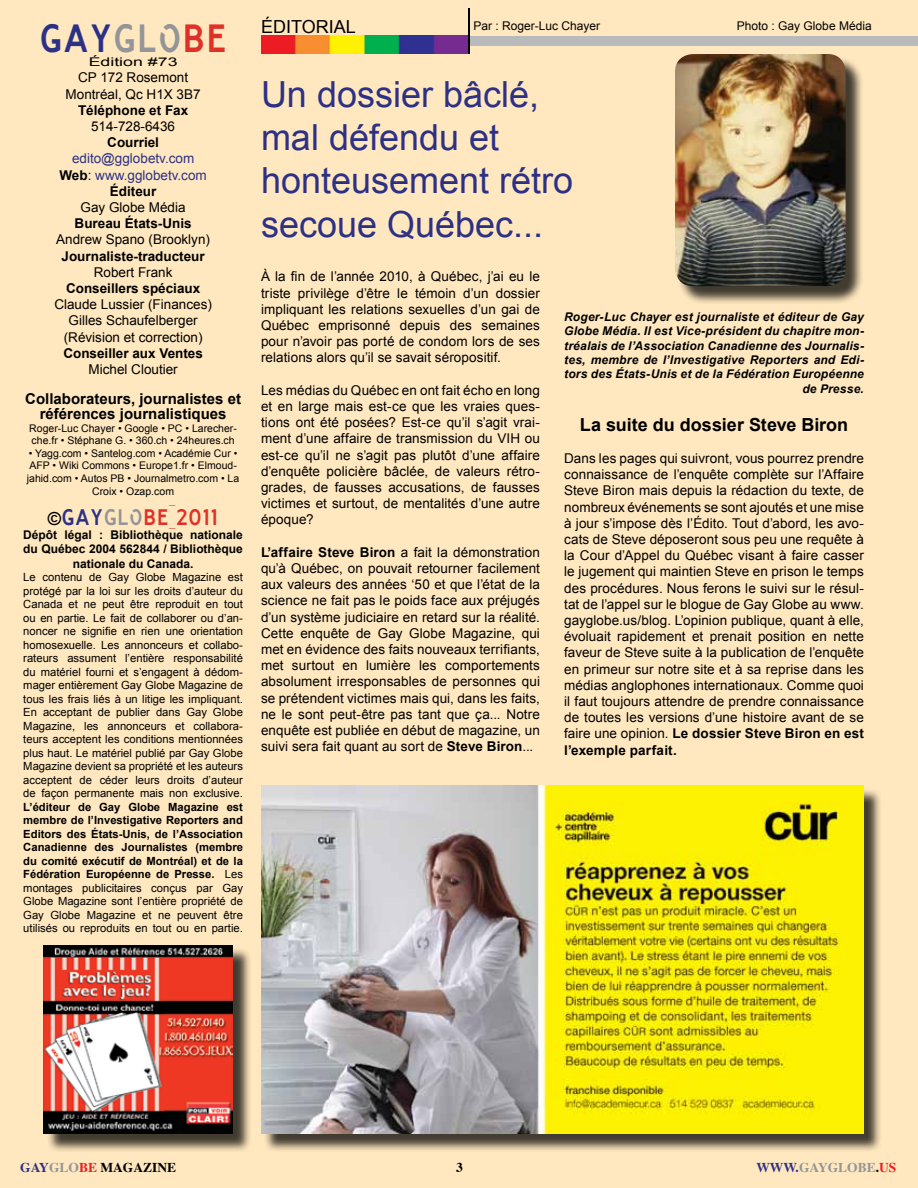
<style>
.page{position:relative;width:918px;height:1188px;background:#ffe8bf}
.page>*{position:absolute;margin:0;border:0;box-sizing:border-box;transform-origin:0 0}
.t1{font:36px/43.2px "Arial";color:#2d3185}
.t2{font:31.5px "Kenteken";color:#2d3185}
.t3{font:700 18px "Arial";color:#000}
.t4{font:18px "Kenteken";color:#e03128}
.t5{font:18px "Arial";color:#000}
.t6{font:700 15px/15px "Arial";color:#000;text-align:center}
.t7{font:13.5px/16.2px "Arial";color:#000;text-align:justify}
.t8{font:700 13.5px "Arial";color:#000}
.t9{font:13.5px/16.2px "Arial";color:#2d3185;text-align:center}
.t10{font:700 13.5px "Times";color:#000}
.t11{font:700 13.5px "Times";color:#939598}
.t12{font:italic 700 12px/14.4px "Arial";letter-spacing:.015em;color:#000;text-align:right}
.t13{font:700 12px/14.4px "Arial";color:#000;text-align:center}
.t14{font:12px "Arial";color:#000}
.t15{font:12px "Arial";color:#000;scale:1.48 1}
.t16{font:11.25px/13.5px "Arial";color:#000;text-align:justify}
.t17{font:700 11.25px/13.5px "Arial";color:#000;text-align:justify}
.t18{font:10.5px/12.6px "Arial";color:#000}
.s1{color:#939598}
.s2{color:#e03128}
.s3{font-weight:700;color:#000}
.s4{color:#000}
.s5{font-family:"Arial";font-weight:700;color:#000}
.s6{color:#2d3185}
.s7{font-weight:400}
.s8{font-weight:700}
.s9{color:#ed1d24}
</style>
<div class="page">
<div style="left:46px;top:947px;width:205px;height:205px;background:#000;opacity:.75"></div>
<img style="left:44px;top:945px;width:189px;height:189px">
<div style="left:263px;top:788px;width:620px;height:365px;background:#000;opacity:.75"></div>
<img style="left:261px;top:786px;width:603px;height:348px">
<img style="left:261px;top:36px;width:207px;height:18px">
<div style="left:468px;top:36px;width:450px;height:10px;background:#b8babc"></div>
<hr style="left:468px;top:8px;width:2px;height:46px;background:#000">
<div style="left:677px;top:56px;width:187px;height:249px;background:#000;opacity:.75"></div>
<img style="left:675px;top:54px;width:171px;height:232px">
<h2 class="t2" style="left:39px;top:17px;width:190px">GAY<span class="s1">GLO</span><span class="s2">BE</span></h2>
<p class="t15" style="left:89px;top:54px;width:62px">Édition #73</p>
<p class="t7" style="left:66px;top:70px;width:137px;text-align:center">CP 172 Rosemont<br>Montréal, Qc H1X 3B7</p>
<p class="t8" style="left:78px;top:101px;width:112px">Téléphone et Fax</p>
<p class="t7" style="left:91px;top:118px;width:86px">514-728-6436</p>
<p class="t8" style="left:107px;top:134px;width:53px">Courriel</p>
<p class="t9" style="left:59px;top:151px;width:149px">edito@gglobetv.com<br><span class="s3">Web</span><span class="s4">:</span> www.gglobetv.com<br><span class="s3">Éditeur</span></p>
<p class="t7" style="left:81px;top:199px;width:107px">Gay Globe Média</p>
<p class="t8" style="left:75px;top:215px;width:119px">Bureau États-Unis</p>
<p class="t7" style="left:56px;top:232px;width:155px">Andrew Spano (Brooklyn)</p>
<p class="t8" style="left:62px;top:247px;width:145px">Journaliste-traducteur</p>
<p class="t7" style="left:94px;top:264px;width:80px">Robert Frank</p>
<p class="t8" style="left:66px;top:279px;width:136px">Conseillers spéciaux</p>
<p class="t7" style="left:54px;top:297px;width:159px;text-align:center">Claude Lussier (Finances)<br>Gilles Schaufelberger (Révision et correction)</p>
<p class="t8" style="left:63px;top:344px;width:141px">Conseiller aux Ventes</p>
<p class="t7" style="left:89px;top:361px;width:91px">Michel Cloutier</p>
<p class="t6" style="left:25px;top:392px;width:217px">Collaborateurs, journalistes et références journalistiques</p>
<p class="t18" style="left:29px;top:422px;width:209px">Roger-Luc Chayer • Google • PC • Larecher&shy;che.fr • Stéphane G. • 360.ch • 24heures.ch</p>
<p class="t18" style="left:27px;top:447px;width:214px;text-align:center">• Yagg.com • Santelog.com • Académie Cur • AFP • Wiki Commons • Europe1.fr • Elmoud&shy;jahid.com • Autos PB • Journalmetro.com • La Croix • Ozap.com</p>
<h3 class="t4" style="left:48px;top:505px;width:172px"><span class="s5">©</span><span class="s6">GAY</span><span class="s1">GLO</span>BE 2011</h3>
<p class="t13" style="left:23px;top:528px;width:221px">Dépôt légal : Bibliothèque nationale du Québec 2004 562844 / Bibliothèque nationale du Canada.</p>
<p class="t16" style="left:23px;top:571px;width:221px">Le contenu de Gay Globe Magazine est protégé par la loi sur les droits d’auteur du Canada et ne peut être reproduit en tout ou en partie. Le fait de collaborer ou d’an&shy;noncer ne signifie en rien une orientation homosexuelle. Les annonceurs et collabo&shy;rateurs assument l’entière responsabilité du matériel fourni et s’engagent à dédom&shy;mager entièrement Gay Globe Magazine de tous les frais liés à un litige les impliquant.<br>En acceptant de publier dans Gay Globe Magazine, les annonceurs et collabora&shy;teurs acceptent les conditions mentionnées plus haut. Le matériel publié par Gay Globe Magazine devient sa propriété et les auteurs acceptent de céder leurs droits d’auteur de façon permanente mais non exclusive.</p>
<p class="t17" style="left:23px;top:801px;width:221px">L’éditeur de Gay Globe Magazine est membre de l’Investigative Reporters and Editors des États-Unis, de l’Association Canadienne des Journalistes (membre du comité exécutif de Montréal) et de la Fédération Européenne de Presse. <span class="s7">Les montages publicitaires conçus par Gay Globe Magazine sont l’entière propriété de Gay Globe Magazine et ne peuvent être utilisés ou reproduits en tout ou en partie.</span></p>
<h3 class="t5" style="left:261px;top:15px;width:96px">ÉDITORIAL</h3>
<p class="t14" style="left:473px;top:18px;width:128px">Par : Roger-Luc Chayer</p>
<p class="t14" style="left:737px;top:18px;width:136px">Photo : Gay Globe Média</p>
<h1 class="t1" style="left:261px;top:73px;width:314px">Un dossier bâclé, mal défendu et honteusement rétro secoue Québec...</h1>
<p class="t7" style="left:261px;top:269px;width:281px">À la fin de l’année 2010, à Québec, j’ai eu le triste privilège d’être le témoin d’un dossier impliquant les relations sexuelles d’un gai de Québec emprisonné depuis des semaines pour n’avoir pas porté de condom lors de ses relations alors qu’il se savait séropositif.</p>
<p class="t7" style="left:261px;top:382px;width:281px">Les médias du Québec en ont fait écho en long et en large mais est-ce que les vraies ques&shy;tions ont été posées? Est-ce qu’il s’agit vrai&shy;ment d’une affaire de transmission du VIH ou est-ce qu’il ne s’agit pas plutôt d’une affaire d’enquête policière bâclée, de valeurs rétro&shy;grades, de fausses accusations, de fausses victimes et surtout, de mentalités d’une autre époque?</p>
<p class="t7" style="left:261px;top:544px;width:281px"><span class="s8">L’affaire Steve Biron</span> a fait la démonstration qu’à Québec, on pouvait retourner facilement aux valeurs des années ‘50 et que l’état de la science ne fait pas le poids face aux préjugés d’un système judiciaire en retard sur la réalité.<br>Cette enquête de Gay Globe Magazine, qui met en évidence des faits nouveaux terrifiants, met surtout en lumière les comportements absolument irresponsables de personnes qui se prétendent victimes mais qui, dans les faits, ne le sont peut-être pas tant que ça... Notre enquête est publiée en début de magazine, un suivi sera fait quant au sort de <span class="s8">Steve Biron</span>...</p>
<p class="t12" style="left:564px;top:310px;width:301px">Roger-Luc Chayer est journaliste et éditeur de Gay Globe Média. Il est Vice-président du chapitre mon&shy;tréalais de l’Association Canadienne des Journalis&shy;tes, membre de l’Investigative Reporters and Edi&shy;tors des États-Unis et de la Fédération Européenne de Presse.</p>
<h3 class="t3" style="left:580px;top:412px;width:270px">La suite du dossier Steve Biron</h3>
<p class="t7" style="left:564px;top:450px;width:301px">Dans les pages qui suivront, vous pourrez prendre connaissance de l’enquête complète sur l’Affaire Steve Biron mais depuis la rédaction du texte, de nombreux événements se sont ajoutés et une mise à jour s’impose dès l’Édito. Tout d’abord, les avo&shy;cats de Steve déposeront sous peu une requête à la Cour d’Appel du Québec visant à faire casser le jugement qui maintien Steve en prison le temps des procédures. Nous ferons le suivi sur le résul&shy;tat de l’appel sur le blogue de Gay Globe au www. gayglobe.us/blog. L’opinion publique, quant à elle, évoluait rapidement et prenait position en nette faveur de Steve suite à la publication de l’enquête en primeur sur notre site et à sa reprise dans les médias anglophones internationaux. Comme quoi il faut toujours attendre de prendre connaissance de toutes les versions d’une histoire avant de se faire une opinion. <span class="s8">Le dossier Steve Biron en est l’exemple parfait.</span></p>
<p class="t10" style="left:20px;top:1159px;width:157px"><span class="s6">GAY</span><span class="s1">GLO</span><span class="s9">BE</span> MAGAZINE</p>
<p class="t10" style="left:456px;top:1159px;width:8px">3</p>
<p class="t11" style="left:756px;top:1159px;width:142px"><span class="s6">WWW.</span>GAYGLOBE<span class="s4">.</span><span class="s9">US</span></p>
</div>
